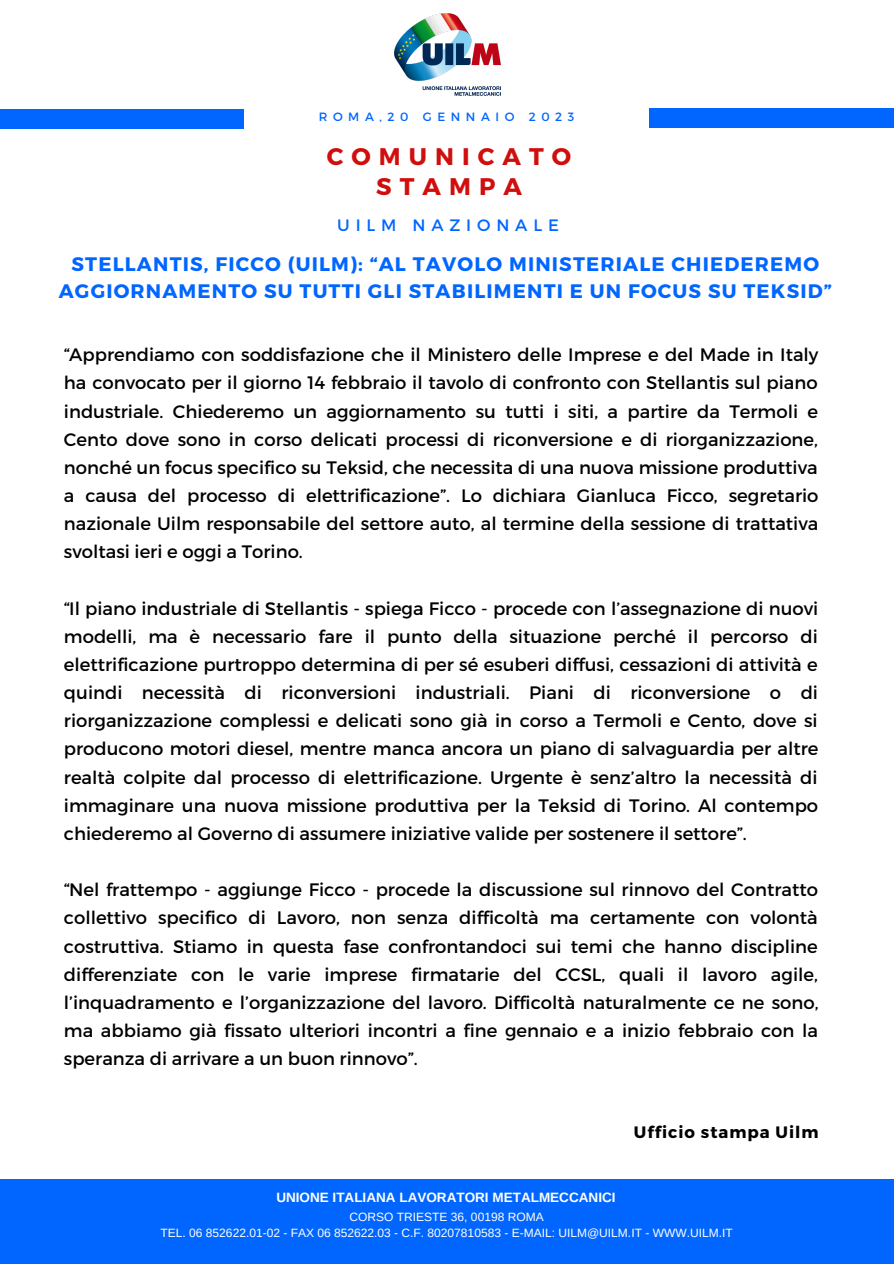
<style>
.page{position:relative;width:894px;height:1264px;background:#fff}
.page>*{position:absolute;margin:0;border:0;box-sizing:border-box;transform-origin:0 0}
.t1{font:700 24px/30.5px "Montserrat";letter-spacing:.335em;color:#d10e0e;text-align:center}
.t2{font:700 19.5px/27px "Montserrat";letter-spacing:.06em;color:#06f;text-align:center}
.t3{font:18px/28.2px "Montserrat";color:#000;text-align:justify}
.t4{font:700 16.5px "Montserrat";letter-spacing:.06em;color:#000}
.t5{font:16.5px "Montserrat";letter-spacing:.355em;color:#06f}
.t6{font:700 13.5px "Arimo";color:#fff}
.t7{font:12px/15.8px "Arimo";color:#fff;text-align:center}
.t8{font:12px "Montserrat";letter-spacing:.465em;color:#06f}
</style>
<div class="page">
<div style="left:0;top:109px;width:243px;height:20px;background:#06f"></div>
<div style="left:649px;top:109px;width:244px;height:19px;background:#06f"></div>
<img style="left:394px;top:13px;width:106px;height:83px">
<div style="left:0;top:1179px;width:893px;height:84px;background:#06f"></div>
<p class="t8" style="left:318px;top:109px;width:257px">ROMA,20 GENNAIO 2023</p>
<h1 class="t1" style="left:327px;top:140px;width:246px">COMUNICATO<br>STAMPA</h1>
<p class="t5" style="left:337px;top:214px;width:223px">UILM NAZIONALE</p>
<p class="t2" style="left:59px;top:250px;width:774px">STELLANTIS, FICCO (UILM): “AL TAVOLO MINISTERIALE CHIEDEREMO<br>AGGIORNAMENTO SU TUTTI GLI STABILIMENTI E UN FOCUS SU TEKSID”</p>
<p class="t3" style="left:64px;top:340px;width:755px">“Apprendiamo con soddisfazione che il Ministero delle Imprese e del Made in Italy ha convocato per il giorno 14 febbraio il tavolo di confronto con Stellantis sul piano industriale. Chiederemo un aggiornamento su tutti i siti, a partire da Termoli e Cento dove sono in corso delicati processi di riconversione e di riorganizzazione, nonché un focus specifico su Teksid, che necessita di una nuova missione produttiva a causa del processo di elettrificazione”. Lo dichiara Gianluca Ficco, segretario nazionale Uilm responsabile del settore auto, al termine della sessione di trattativa svoltasi ieri e oggi a Torino.</p>
<p class="t3" style="left:64px;top:593px;width:756px">“Il piano industriale di Stellantis - spiega Ficco - procede con l’assegnazione di nuovi modelli, ma è necessario fare il punto della situazione perché il percorso di elettrificazione purtroppo determina di per sé esuberi diffusi, cessazioni di attività e quindi necessità di riconversioni industriali. Piani di riconversione o di riorganizzazione complessi e delicati sono già in corso a Termoli e Cento, dove si producono motori diesel, mentre manca ancora un piano di salvaguardia per altre realtà colpite dal processo di elettrificazione. Urgente è senz’altro la necessità di immaginare una nuova missione produttiva per la Teksid di Torino. Al contempo chiederemo al Governo di assumere iniziative valide per sostenere il settore”.</p>
<p class="t3" style="left:64px;top:874px;width:756px">“Nel frattempo - aggiunge Ficco - procede la discussione sul rinnovo del Contratto collettivo specifico di Lavoro, non senza difficoltà ma certamente con volontà costruttiva. Stiamo in questa fase confrontandoci sui temi che hanno discipline differenziate con le varie imprese firmatarie del CCSL, quali il lavoro agile, l’inquadramento e l’organizzazione del lavoro. Difficoltà naturalmente ce ne sono, ma abbiamo già fissato ulteriori incontri a fine gennaio e a inizio febbraio con la speranza di arrivare a un buon rinnovo”.</p>
<p class="t4" style="left:633px;top:1121px;width:186px">Ufficio stampa Uilm</p>
<p class="t6" style="left:276px;top:1189px;width:340px">UNIONE ITALIANA LAVORATORI METALMECCANICI</p>
<p class="t7" style="left:160px;top:1208px;width:573px">CORSO TRIESTE 36, 00198 ROMA<br>TEL. 06 852622.01-02 - FAX 06 852622.03 - C.F. 80207810583 - E-MAIL: UILM@UILM.IT - WWW.UILM.IT</p>
</div>
